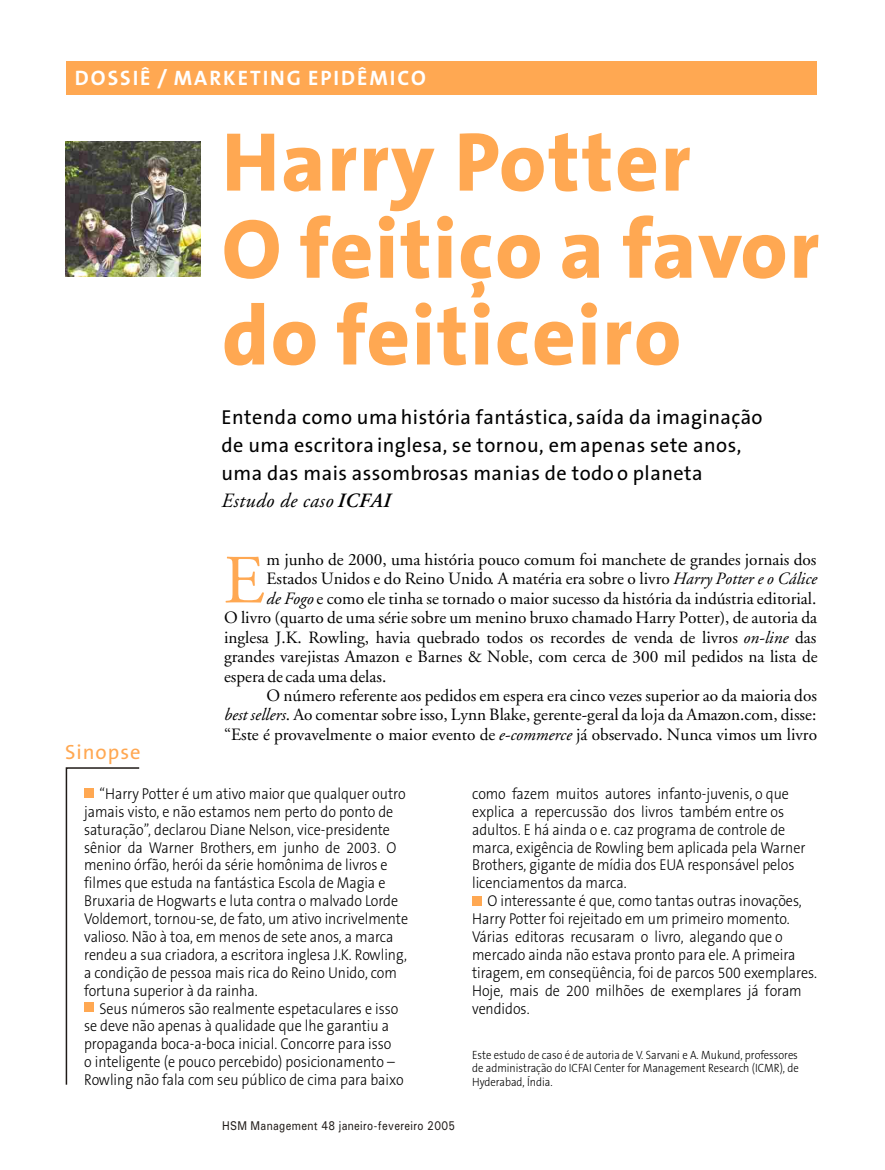
<style>
.page{position:relative;width:885px;height:1170px;background:#fff}
.page>*{position:absolute;margin:0;border:0;box-sizing:border-box;transform-origin:0 0}
.t1{font:800 84.3px/86.7px "The Sans B8";letter-spacing:.02em;color:#ffa852}
.t2{font:68.85px "Adobe Garamond";color:#ffa852}
.t3{font:700 21px "The Sans B7";letter-spacing:.095em;color:#fff}
.t4{font:20.7px "The Sans B5 Plain";letter-spacing:.05em;color:#ffa852}
.t5{font:20.25px/27.6px "The Sans B5 Plain";letter-spacing:.02em;color:#000}
.t6{font:italic 20.25px "Adobe Garamond";letter-spacing:.025em;color:#000}
.t7{font:17.25px "Adobe Garamond";color:#000}
.t8{font:300 15.75px/17.9px "The Sans B3";color:#000;scale:.89 1}
.t9{font:12.75px "Univers";letter-spacing:.035em;color:#1f1a17;scale:.84 1}
.t10{font:300 12px/13.6px "The Sans B3";color:#000;text-align:justify;scale:.89 1}
.s1{font-weight:600}
.s2{font-style:italic}
</style>
<div class="page">
<div style="left:66px;top:62px;width:751px;height:33px;background:#ffa852"></div>
<div style="left:472px;top:896px;width:9px;height:10px;background:#ffa852"></div>
<img style="left:66px;top:142px;width:134px;height:135px">
<svg style="left:65px;top:767px;width:75px;height:318px"></svg>
<div style="left:84px;top:1003px;width:9px;height:9px;background:#ffa852"></div>
<h3 class="t3" style="left:75px;top:70px;width:353px">DOSSIÊ / MARKETING EPIDÊMICO</h3>
<h1 class="t1" style="left:222px;top:127px;width:470px">Harry Potter</h1>
<h1 class="t1" style="left:222px;top:214px;width:599px">O feitiço a favor do feiticeiro</h1>
<h3 class="t4" style="left:65px;top:744px;width:77px">Sinopse</h3>
<p class="t5" style="left:222px;top:406px;width:543px">Entenda como uma história fantástica, saída da imaginação de uma escritora inglesa, se tornou, em apenas sete anos, uma das mais assombrosas manias de todo o planeta</p>
<p class="t6" style="left:222px;top:492px;width:171px">Estudo de caso <span class="s1">ICFAI</span></p>
<p class="t7" style="left:267px;top:552px;width:551px">m junho de 2000, uma história pouco comum foi manchete de grandes jornais dos</p>
<p class="t7" style="left:267px;top:572px;width:552px">Estados Unidos e do Reino Unido. A matéria era sobre o livro <span class="s2">Harry Potter e o Cálice</span></p>
<p class="t7" style="left:267px;top:591px;width:551px"><span class="s2">de Fogo</span> e como ele tinha se tornado o maior sucesso da história da indústria editorial.</p>
<p class="t7" style="left:224px;top:611px;width:595px">O livro (quarto de uma série sobre um menino bruxo chamado Harry Potter), de autoria da</p>
<p class="t7" style="left:224px;top:630px;width:594px">inglesa J.K. Rowling, havia quebrado todos os recordes de venda de livros <span class="s2">on-line</span> das</p>
<p class="t7" style="left:224px;top:650px;width:595px">grandes varejistas Amazon e Barnes &amp; Noble, com cerca de 300 mil pedidos na lista de</p>
<p class="t7" style="left:224px;top:669px;width:164px">espera de cada uma delas.</p>
<p class="t7" style="left:267px;top:688px;width:552px">O número referente aos pedidos em espera era cinco vezes superior ao da maioria dos</p>
<p class="t7" style="left:224px;top:708px;width:594px"><span class="s2">best sellers</span>. Ao comentar sobre isso, Lynn Blake, gerente-geral da loja da Amazon.com, disse:</p>
<p class="t7" style="left:224px;top:727px;width:595px">“Este é provavelmente o maior evento de <span class="s2">e-commerce</span> já observado. Nunca vimos um livro</p>
<h2 class="t2" style="left:224px;top:552px;width:43px">E</h2>
<p class="t8" style="left:84px;top:786px;width:366px;text-indent:15px">“Harry Potter é um ativo maior que qualquer outro jamais visto, e não estamos nem perto do ponto de saturação”, declarou Diane Nelson, vice-presidente sênior da Warner Brothers, em junho de 2003. O menino órfão, herói da série homônima de livros e filmes que estuda na fantástica Escola de Magia e Bruxaria de Hogwarts e luta contra o malvado Lorde Voldemort, tornou-se, de fato, um ativo incrivelmente valioso. Não à toa, em menos de sete anos, a marca rendeu a sua criadora, a escritora inglesa J.K. Rowling, a condição de pessoa mais rica do Reino Unido, com fortuna superior à da rainha.</p>
<p class="t8" style="left:84px;top:1001px;width:361px;text-indent:15px">Seus números são realmente espetaculares e isso se deve não apenas à qualidade que lhe garantiu a propaganda boca-a-boca inicial. Concorre para isso<br>o inteligente (e pouco percebido) posicionamento – Rowling não fala com seu público de cima para baixo</p>
<p class="t9" style="left:222px;top:1121px;width:279px">HSM Management 48 janeiro-fevereiro 2005</p>
<p class="t8" style="left:472px;top:786px;width:376px">como fazem muitos autores infanto-juvenis, o que explica a repercussão dos livros também entre os adultos. E há ainda o e. caz programa de controle de marca, exigência de Rowling bem aplicada pela Warner Brothers, gigante de mídia dos EUA responsável pelos licenciamentos da marca.</p>
<p class="t8" style="left:472px;top:894px;width:389px;text-indent:15px">O interessante é que, como tantas outras inovações, Harry Potter foi rejeitado em um primeiro momento.<br>Várias editoras recusaram o livro, alegando que o mercado ainda não estava pronto para ele. A primeira tiragem, em conseqüência, foi de parcos 500 exemplares.<br>Hoje, mais de 200 milhões de exemplares já foram vendidos.</p>
<p class="t10" style="left:472px;top:1049px;width:369px">Este estudo de caso é de autoria de V. Sarvani e A. Mukund, professores de administração do ICFAI Center for Management Research (ICMR), de Hyderabad, Índia.</p>
</div>
